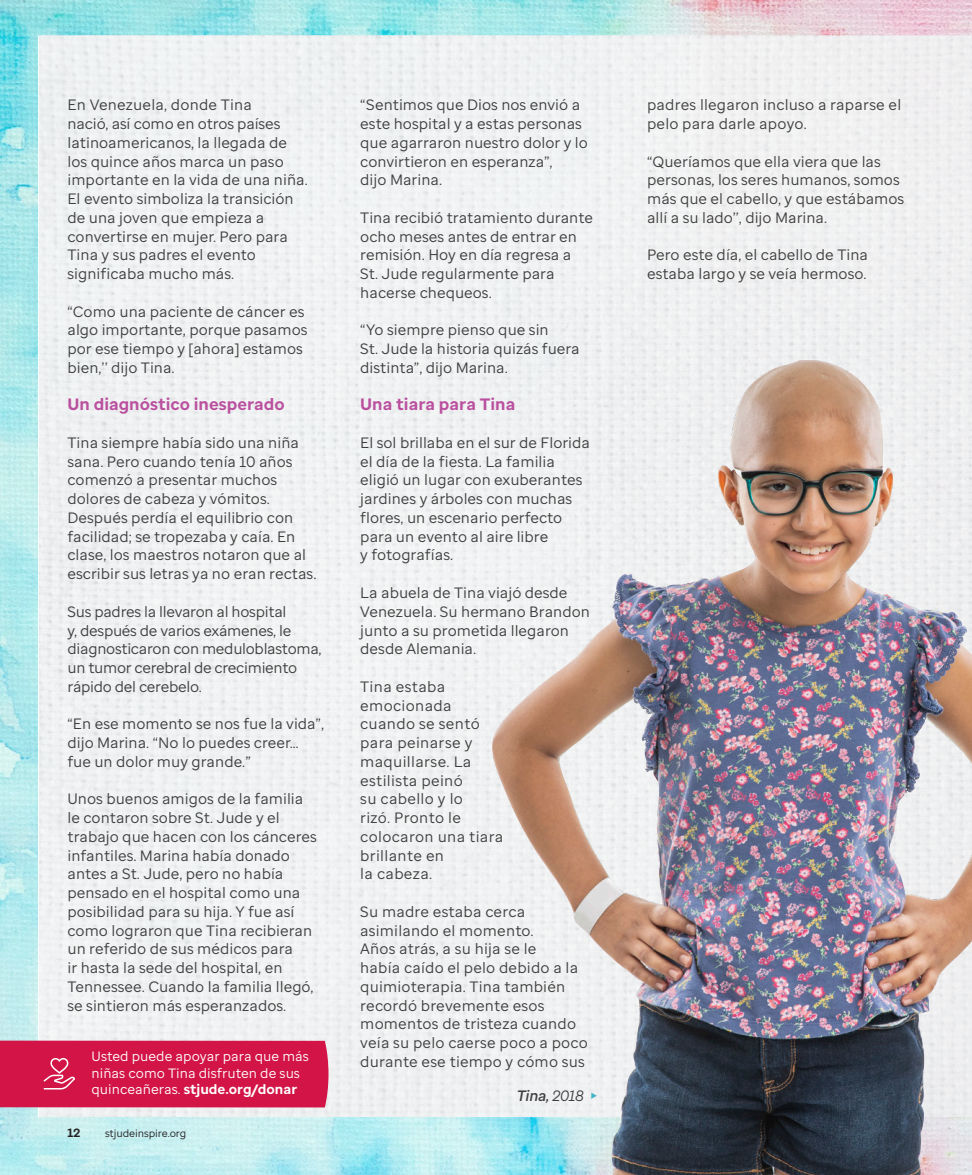
<style>
.page{position:relative;width:972px;height:1175px;background:#fff}
.page>*{position:absolute;margin:0;border:0;box-sizing:border-box;transform-origin:0 0}
.body_copy{font:700 16.5px "St Jude Sans";color:#ba509f}
.body_copy-2{font:15px/18.8px "St Jude Sans";color:#3e3e3f}
.body_copy-3{font:15px/18.8px "St Jude Sans";letter-spacing:.02em;color:#3e3e3f}
.body_copy-4{font:15px/18.8px "St Jude Sans";letter-spacing:-.02em;color:#3e3e3f}
.body_copy-5{font:italic 600 15px "St Jude Sans";color:#3e3e3f}
.t1{font:13.5px/16.5px "St Jude Sans";color:#fff}
.t2{font:700 12px "St Jude Sans";color:#231f20}
.t3{font:10.5px "St Jude Sans";letter-spacing:-.01em;color:#231f20}
.s1{font-weight:700}
.s2{font-weight:400}
</style>
<div class="page">
<img style="left:0;top:0;width:972px;height:1174px">
<div style="left:40px;top:36px;width:932px;height:1080px;background:#f0f1f2"></div>
<img style="left:485px;top:360px;width:487px;height:814px">
<svg style="left:591px;top:1092px;width:6px;height:6px"></svg>
<div style="left:0;top:1040px;width:328px;height:67px;background:#d21446"></div>
<p class="body_copy-2" style="left:68px;top:95px;width:242px">En Venezuela, donde Tina<br>nació, así como en otros países latinoamericanos, la llegada de los quince años marca un paso importante en la vida de una niña.<br>El evento simboliza la transición de una joven que empieza a convertirse en mujer. Pero para<br>Tina y sus padres el evento significaba mucho más.</p>
<p class="body_copy-2" style="left:68px;top:302px;width:242px">“Como una paciente de cáncer es algo importante, porque pasamos por ese tiempo y [ahora] estamos bien,’’ dijo Tina.</p>
<p class="body_copy" style="left:68px;top:394px;width:219px">Un diagnóstico inesperado</p>
<p class="body_copy-2" style="left:68px;top:433px;width:250px">Tina siempre había sido una niña sana. Pero cuando tenía 10 años comenzó a presentar muchos dolores de cabeza y vómitos.<br>Después perdía el equilibrio con facilidad; se tropezaba y caía. En clase, los maestros notaron que al escribir sus letras ya no eran rectas.</p>
<p class="body_copy-4" style="left:68px;top:602px;width:256px">Sus padres la llevaron al hospital<br>y, después de varios exámenes, le diagnosticaron con meduloblastoma, un tumor cerebral de crecimiento rápido del cerebelo.</p>
<p class="body_copy-2" style="left:68px;top:714px;width:258px">“En ese momento se nos fue la vida”, dijo Marina. “No lo puedes creer… fue un dolor muy grande.”</p>
<p class="body_copy-2" style="left:68px;top:789px;width:251px">Unos buenos amigos de la familia le contaron sobre St. Jude y el trabajo que hacen con los cánceres infantiles. Marina había donado antes a St. Jude, pero no había pensado en el hospital como una posibilidad para su hija. Y fue así como lograron que Tina recibieran un referido de sus médicos para<br>ir hasta la sede del hospital, en<br>Tennessee. Cuando la familia llegó, se sintieron más esperanzados.</p>
<p class="t1" style="left:92px;top:1048px;width:219px">Usted puede apoyar para que más niñas como Tina disfruten de sus quinceañeras. <span class="s1">stjude.org/donar</span></p>
<p class="t2" style="left:68px;top:1124px;width:15px">12</p>
<p class="t3" style="left:105px;top:1126px;width:83px">stjudeinspire.org</p>
<p class="body_copy-2" style="left:360px;top:95px;width:229px">“Sentimos que Dios nos envió a este hospital y a estas personas que agarraron nuestro dolor y lo convirtieron en esperanza”,<br>dijo Marina.</p>
<p class="body_copy-2" style="left:360px;top:208px;width:234px">Tina recibió tratamiento durante ocho meses antes de entrar en remisión. Hoy en día regresa a<br>St. Jude regularmente para hacerse chequeos.</p>
<p class="body_copy-2" style="left:360px;top:320px;width:221px">“Yo siempre pienso que sin<br>St. Jude la historia quizás fuera distinta”, dijo Marina.</p>
<p class="body_copy" style="left:360px;top:394px;width:157px">Una tiara para Tina</p>
<p class="body_copy-2" style="left:360px;top:433px;width:231px">El sol brillaba en el sur de Florida el día de la fiesta. La familia eligió un lugar con exuberantes jardines y árboles con muchas flores, un escenario perfecto para un evento al aire libre<br>y fotografías.</p>
<p class="body_copy-2" style="left:360px;top:583px;width:231px">La abuela de Tina viajó desde<br>Venezuela. Su hermano Brandon junto a su prometida llegaron desde Alemania.</p>
<p class="body_copy-3" style="left:360px;top:677px;width:145px">Tina estaba emocionada cuando se sentó para peinarse y maquillarse. La estilista peinó<br>su cabello y lo<br>rizó. Pronto le colocaron una tiara brillante en<br>la cabeza.</p>
<p class="body_copy-2" style="left:360px;top:902px;width:229px">Su madre estaba cerca asimilando el momento.<br>Años atrás, a su hija se le<br>había caído el pelo debido a la quimioterapia. Tina también recordó brevemente esos momentos de tristeza cuando veía su pelo caerse poco a poco durante ese tiempo y cómo sus</p>
<p class="body_copy-5" style="left:517px;top:1085px;width:69px">Tina, <span class="s2">2018</span></p>
<p class="body_copy-2" style="left:647px;top:95px;width:256px">padres llegaron incluso a raparse el pelo para darle apoyo.</p>
<p class="body_copy-2" style="left:647px;top:152px;width:259px">“Queríamos que ella viera que las personas, los seres humanos, somos más que el cabello, y que estábamos allí a su lado’’, dijo Marina.</p>
<p class="body_copy-2" style="left:647px;top:245px;width:222px">Pero este día, el cabello de Tina estaba largo y se veía hermoso.</p>
</div>
